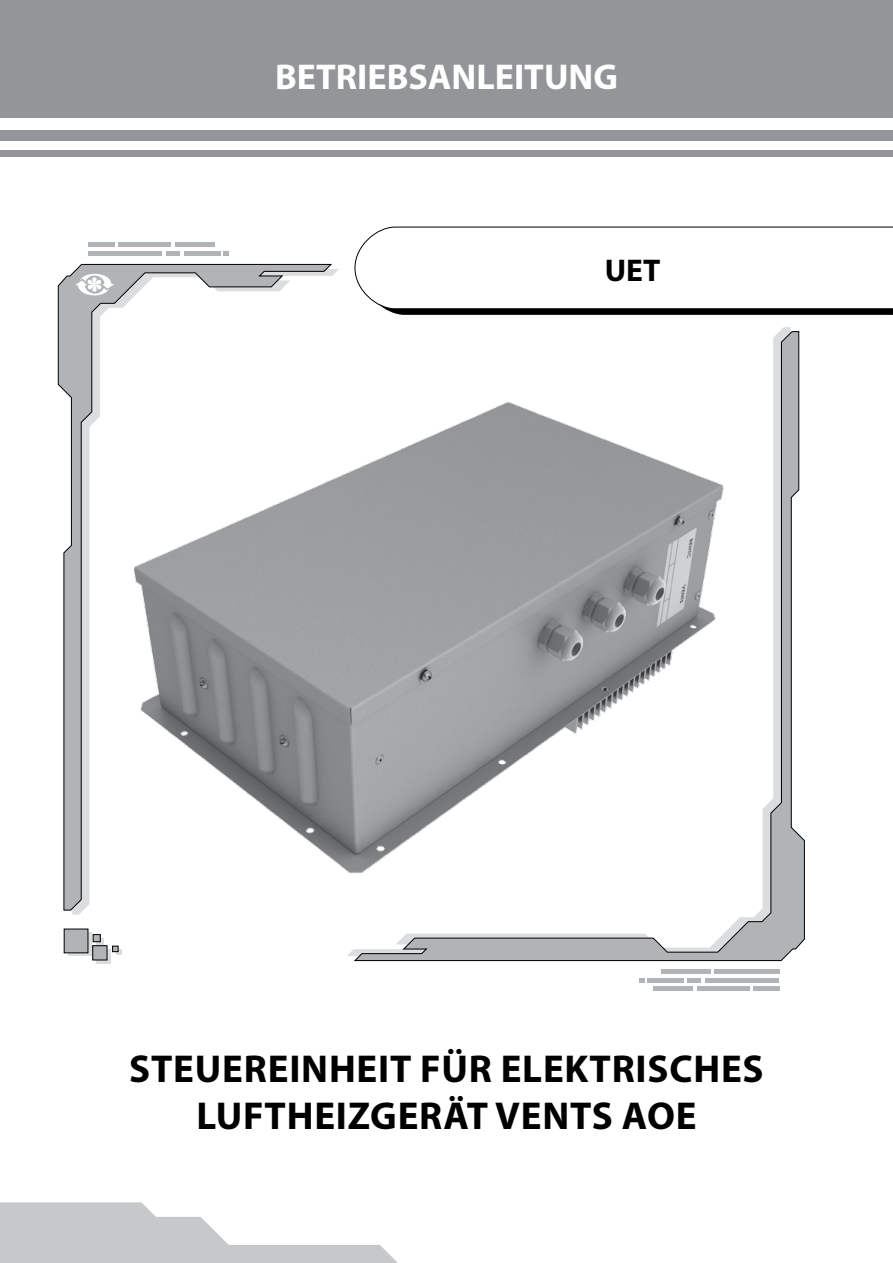
<style>
.page{position:relative;width:893px;height:1263px;background:#fff}
.page>*{position:absolute;margin:0;border:0;box-sizing:border-box;transform-origin:0 0}
.t1{font:700 39px/46.8px "Myriad Pro";letter-spacing:.02em;color:#000;text-align:center}
.t2{font:700 36px "Myriad Pro";color:#fff}
.t3{font:700 31.5px "Myriad Pro";color:#000}
</style>
<div class="page">
<svg style="left:353px;top:331px;width:452px;height:630px"></svg>
<svg style="left:354px;top:226px;width:539px;height:89px"></svg>
<div style="left:0;top:0;width:893px;height:118px;background:#939598"></div>
<div style="left:0;top:131px;width:893px;height:10px;background:#939598"></div>
<div style="left:0;top:150px;width:893px;height:6px;background:#939598"></div>
<svg style="left:58px;top:264px;width:275px;height:647px"></svg>
<svg style="left:68px;top:932px;width:23px;height:24px"></svg>
<svg style="left:96px;top:949px;width:15px;height:14px"></svg>
<svg style="left:97px;top:938px;width:7px;height:7px"></svg>
<div style="left:64px;top:929px;width:24px;height:24px;background:#b1b4b6"></div>
<div style="left:93px;top:946px;width:14px;height:14px;background:#b1b4b6"></div>
<div style="left:92px;top:945px;width:15px;height:15px;border:1px solid #000"></div>
<div style="left:93px;top:934px;width:7px;height:8px;background:#b1b4b6"></div>
<div style="left:93px;top:934px;width:8px;height:8px;border:1px solid #000"></div>
<svg style="left:113px;top:948px;width:9px;height:7px"></svg>
<div style="left:112px;top:946px;width:7px;height:6px;border:1px solid #000"></div>
<svg style="left:75px;top:274px;width:40px;height:22px"></svg>
<hr style="left:714px;top:970px;width:65px;height:4px;background:#b1b4b6">
<hr style="left:661px;top:970px;width:50px;height:4px;background:#b1b4b6">
<hr style="left:705px;top:978px;width:74px;height:4px;background:#b1b4b6">
<hr style="left:753px;top:987px;width:26px;height:4px;background:#b1b4b6">
<hr style="left:697px;top:987px;width:52px;height:4px;background:#b1b4b6">
<hr style="left:653px;top:987px;width:40px;height:4px;background:#b1b4b6">
<hr style="left:687px;top:978px;width:14px;height:4px;background:#b1b4b6">
<hr style="left:647px;top:978px;width:37px;height:4px;background:#b1b4b6">
<svg style="left:639px;top:978px;width:5px;height:4px"></svg>
<hr style="left:88px;top:251px;width:74px;height:4px;background:#b1b4b6">
<div style="left:88px;top:242px;width:26px;height:5px;background:#b1b4b6"></div>
<div style="left:118px;top:242px;width:52px;height:5px;background:#b1b4b6"></div>
<div style="left:175px;top:242px;width:40px;height:5px;background:#b1b4b6"></div>
<hr style="left:166px;top:251px;width:14px;height:4px;background:#b1b4b6">
<hr style="left:184px;top:251px;width:37px;height:4px;background:#b1b4b6">
<svg style="left:223px;top:251px;width:6px;height:4px"></svg>
<svg style="left:0;top:1202px;width:398px;height:61px"></svg>
<img style="left:112px;top:382px;width:635px;height:510px">
<p class="t2" style="left:275px;top:53px;width:344px">BETRIEBSANLEITUNG</p>
<p class="t3" style="left:605px;top:249px;width:57px">UET</p>
<p class="t1" style="left:129px;top:1044px;width:636px">STEUEREINHEIT FÜR ELEKTRISCHES<br>LUFTHEIZGERÄT VENTS AOE</p>
</div>
